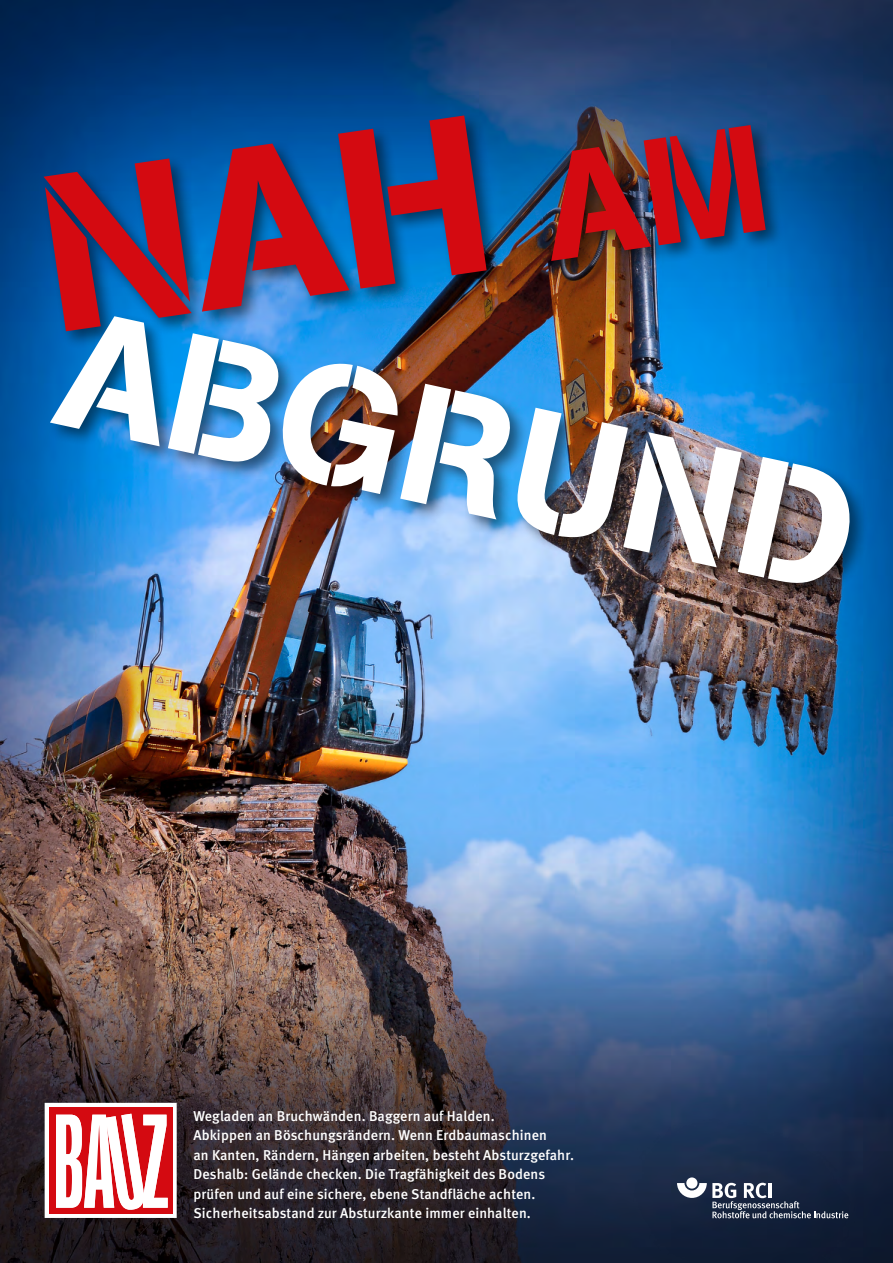
<style>
.page{position:relative;width:893px;height:1263px;background:#fff}
.page>*{position:absolute;margin:0;border:0;box-sizing:border-box;transform-origin:0 0}
.Headline{font:221.25px "AG Book Stencil";color:#d40a11}
.Headline-2{font:166.5px "AG Book Stencil";color:#fff}
.Fließtext{font:500 14.25px/19.5px "DGUV Meta";letter-spacing:.01em;color:#fff}
.s1{font-size:150px}
</style>
<div class="page">
<img style="left:0;top:334px;width:893px;height:638px">
<svg style="left:0;top:0;width:893px;height:334px;background:#0d3c73"></svg>
<svg style="left:0;top:972px;width:893px;height:291px;background:#3b3c4b"></svg>
<div style="left:41px;top:112px;width:743px;height:238px;background:#000;opacity:.5"></div>
<div style="left:47px;top:312px;width:821px;height:290px;background:#000;opacity:.5"></div>
<div style="left:608px;top:1105px;width:285px;height:158px;background:#000;opacity:.3"></div>
<div style="left:686px;top:1177px;width:11px;height:11px;background:#fff;border-radius:50%"></div>
<svg style="left:677px;top:1183px;width:171px;height:35px;background:#475166"></svg>
<div style="left:45px;top:1103px;width:132px;height:115px;border:9px solid #fff"></div>
<div style="left:49px;top:1107px;width:123px;height:106px;background:#d40a11"></div>
<svg style="left:56px;top:1114px;width:112px;height:96px"></svg>
<h1 class="Headline" style="left:24px;top:125px;width:730px;rotate:-8deg">NAH <span class="s1">AM</span></h1>
<h1 class="Headline-2" style="left:83px;top:270px;width:810px;rotate:12deg">ABGRUND</h1>
<p class="Fließtext" style="left:193px;top:1106px;width:382px">Wegladen an Bruchwänden. Baggern auf Halden.<br>Abkippen an Böschungsrändern. Wenn Erdbaumaschinen<br>an Kanten, Rändern, Hängen arbeiten, besteht Absturzgefahr.<br>Deshalb: Gelände checken. Die Tragfähigkeit des Bodens prüfen und auf eine sichere, ebene Standfläche achten.<br>Sicherheitsabstand zur Absturzkante immer einhalten.</p>
</div>
